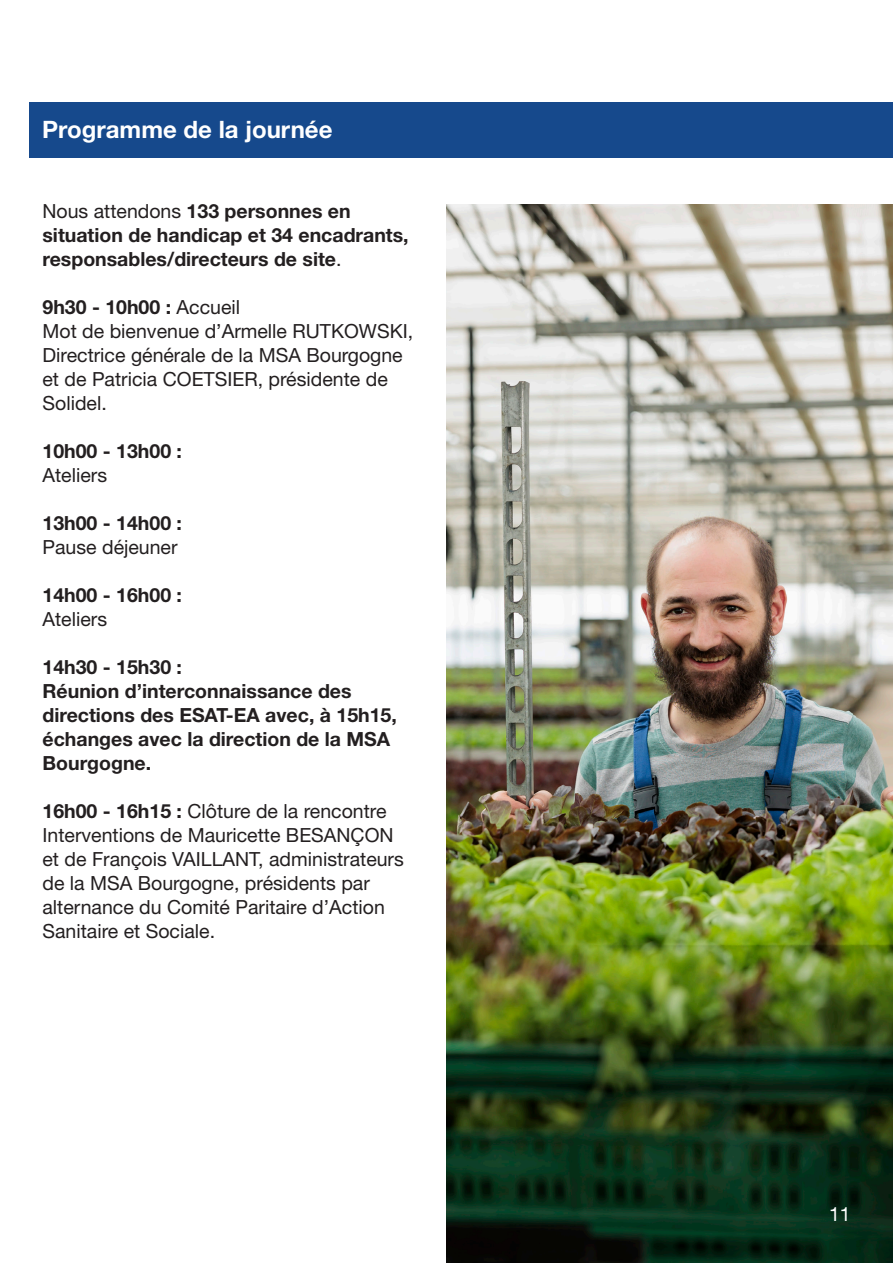
<style>
.page{position:relative;width:893px;height:1263px;background:#fff}
.page>*{position:absolute;margin:0;border:0;box-sizing:border-box;transform-origin:0 0}
.t1{font:700 24px "Helvetica Neue LT Std";color:#fff}
.t2{font:19.5px/24px "Helvetica Neue LT Std";color:#231f20}
.t3{font:700 19.5px/24px "Helvetica Neue LT Std";color:#231f20}
.t4{font:19.5px "Helvetica Neue LT Std";color:#fff}
.s1{font-weight:400}
.s2{font-weight:700}
</style>
<div class="page">
<img style="left:446px;top:204px;width:447px;height:1059px">
<div style="left:30px;top:102px;width:863px;height:55px;background:#16498c"></div>
<p class="t1" style="left:42px;top:115px;width:292px">Programme de la journée</p>
<p class="t3" style="left:43px;top:199px;width:368px"><span class="s1">Nous attendons</span> 133 personnes en situation de handicap et 34 encadrants, responsables/directeurs de site<span class="s1">.</span></p>
<p class="t3" style="left:43px;top:295px;width:199px">9h30 - 10h00 : <span class="s1">Accueil</span></p>
<p class="t2" style="left:43px;top:319px;width:372px">Mot de bienvenue d’Armelle RUTKOWSKI,<br>Directrice générale de la MSA Bourgogne et de Patricia COETSIER, présidente de<br>Solidel.</p>
<p class="t3" style="left:43px;top:439px;width:141px">10h00 - 13h00 :</p>
<p class="t2" style="left:43px;top:463px;width:66px">Ateliers</p>
<p class="t3" style="left:43px;top:511px;width:141px">13h00 - 14h00 :</p>
<p class="t2" style="left:43px;top:535px;width:137px">Pause déjeuner</p>
<p class="t3" style="left:43px;top:583px;width:141px">14h00 - 16h00 :</p>
<p class="t2" style="left:43px;top:607px;width:66px">Ateliers</p>
<p class="t3" style="left:43px;top:655px;width:141px">14h30 - 15h30 :</p>
<p class="t3" style="left:43px;top:679px;width:356px">Réunion d’interconnaissance des directions des ESAT-EA avec, à 15h15, échanges avec la direction de la MSA<br>Bourgogne.</p>
<p class="t2" style="left:43px;top:799px;width:345px"><span class="s2">16h00 - 16h15 :</span> Clôture de la rencontre</p>
<p class="t2" style="left:43px;top:823px;width:363px">Interventions de Mauricette BESANÇON et de François VAILLANT, administrateurs de la MSA Bourgogne, présidents par alternance du Comité Paritaire d’Action Sanitaire et Sociale.</p>
<p class="t4" style="left:829px;top:1202px;width:23px">11</p>
</div>
